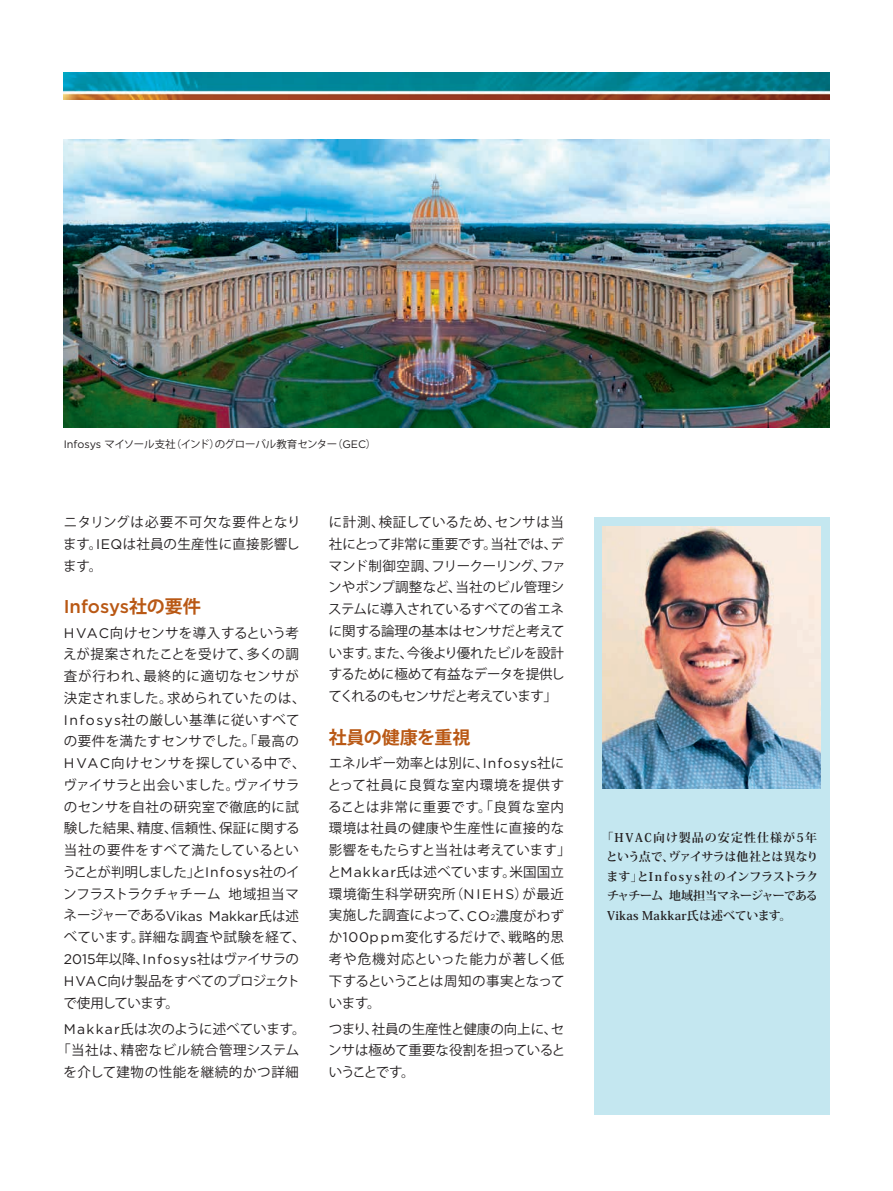
<style>
.page{position:relative;width:893px;height:1191px;background:#fff}
.page>*{position:absolute;margin:0;border:0;box-sizing:border-box;transform-origin:0 0}
.t1{font:500 18.6px "Gotham";letter-spacing:-.005em;color:#b95814}
.t2{font:700 18px "Koz Go Pro";letter-spacing:-.02em;color:#b95814}
.t3{font:13.5px/21.8px "Koz Go Pro";letter-spacing:.01em;color:#231f20;text-align:justify}
.t4{font:700 12px/19.5px "Koz Min Pro";color:#231f20}
.t5{font:10.5px "Koz Go Pro";letter-spacing:-.03em;color:#231f20}
.s1{font-family:"Gotham";font-size:10.8px}
.s2{font-family:"Gotham";font-size:13.95px}
.s3{font-family:"Koz Go Pro";font-weight:700;font-size:18px}
.s4{font-family:"Gotham";font-size:8.1px}
</style>
<div class="page">
<img style="left:64px;top:72px;width:765px;height:28px">
<div style="left:594px;top:517px;width:236px;height:597px;background:#c4e7f0"></div>
<img style="left:602px;top:526px;width:219px;height:262px">
<img style="left:64px;top:139px;width:765px;height:288px">
<p class="t5" style="left:64px;top:437px;width:314px"><span class="s1">Infosys</span> マイソール支社（インド）のグローバル教育センター（<span class="s1">GEC</span>）</p>
<p class="t3" style="left:63px;top:511px;width:239px">ニタリングは必要不可欠な要件となります。<span class="s2">IEQ</span>は社員の生産性に直接影響します。</p>
<h1 class="t1" style="left:64px;top:594px;width:138px">Infosys<span class="s3">社の要件</span></h1>
<p class="t3" style="left:63px;top:622px;width:244px;text-align:left"><span class="s2">HVAC</span>向けセンサを導入するという考えが提案されたことを受けて、多くの調査が行われ、最終的に適切なセンサが決定されました。求められていたのは、<br><span class="s2">Infosys</span>社の厳しい基準に従いすべての要件を満たすセンサでした。「最高の<br><span class="s2">HVAC</span>向けセンサを探している中で、ヴァイサラと出会いました。ヴァイサラのセンサを自社の研究室で徹底的に試験した結果、精度、信頼性、保証に関する当社の要件をすべて満たしているということが判明しました」と<span class="s2">Infosys</span>社のインフラストラクチャチーム地域担当マネージャーである<span class="s2">Vikas Makkar</span>氏は述べています。詳細な調査や試験を経て、<br><span class="s2">2015</span>年以降、<span class="s2">Infosys</span>社はヴァイサラの<br><span class="s2">HVAC</span>向け製品をすべてのプロジェクトで使用しています。</p>
<p class="t3" style="left:57px;top:1018px;width:250px;text-align:center"><span class="s2">Makkar</span>氏は次のように述べています。「当社は、精密なビル統合管理システムを介して建物の性能を継続的かつ詳細</p>
<p class="t3" style="left:328px;top:511px;width:239px">に計測、検証しているため、センサは当社にとって非常に重要です。当社では、デマンド制御空調、フリークーリング、ファンやポンプ調整など、当社のビル管理システムに導入されているすべての省エネに関する論理の基本はセンサだと考えています。また、今後より優れたビルを設計するために極めて有益なデータを提供してくれるのもセンサだと考えています」</p>
<h2 class="t2" style="left:329px;top:725px;width:143px">社員の健康を重視</h2>
<p class="t3" style="left:328px;top:752px;width:244px;text-align:left">エネルギー効率とは別に、<span class="s2">Infosys</span>社にとって社員に良質な室内環境を提供することは非常に重要です。「良質な室内環境は社員の健康や生産性に直接的な影響をもたらすと当社は考えています」と<span class="s2">Makkar</span>氏は述べています。米国国立環境衛生科学研究所（<span class="s2">NIEHS</span>）が最近実施した調査によって、<span class="s2">CO</span><span class="s4">2</span>濃度がわずか<span class="s2">100ppm</span>変化するだけで、戦略的思考や危機対応といった能力が著しく低下するということは周知の事実となっています。</p>
<p class="t3" style="left:328px;top:1018px;width:238px">つまり、社員の生産性と健康の向上に、センサは極めて重要な役割を担っているということです。</p>
<p class="t4" style="left:606px;top:827px;width:214px;text-indent:-4px">「HVAC向け製品の安定性仕様が5年という点で、ヴァイサラは他社とは異なります」とI n f o s y s社のインフラストラクチャチーム 地域担当マネージャーである<br>Vikas Makkar氏は述べています。</p>
</div>
